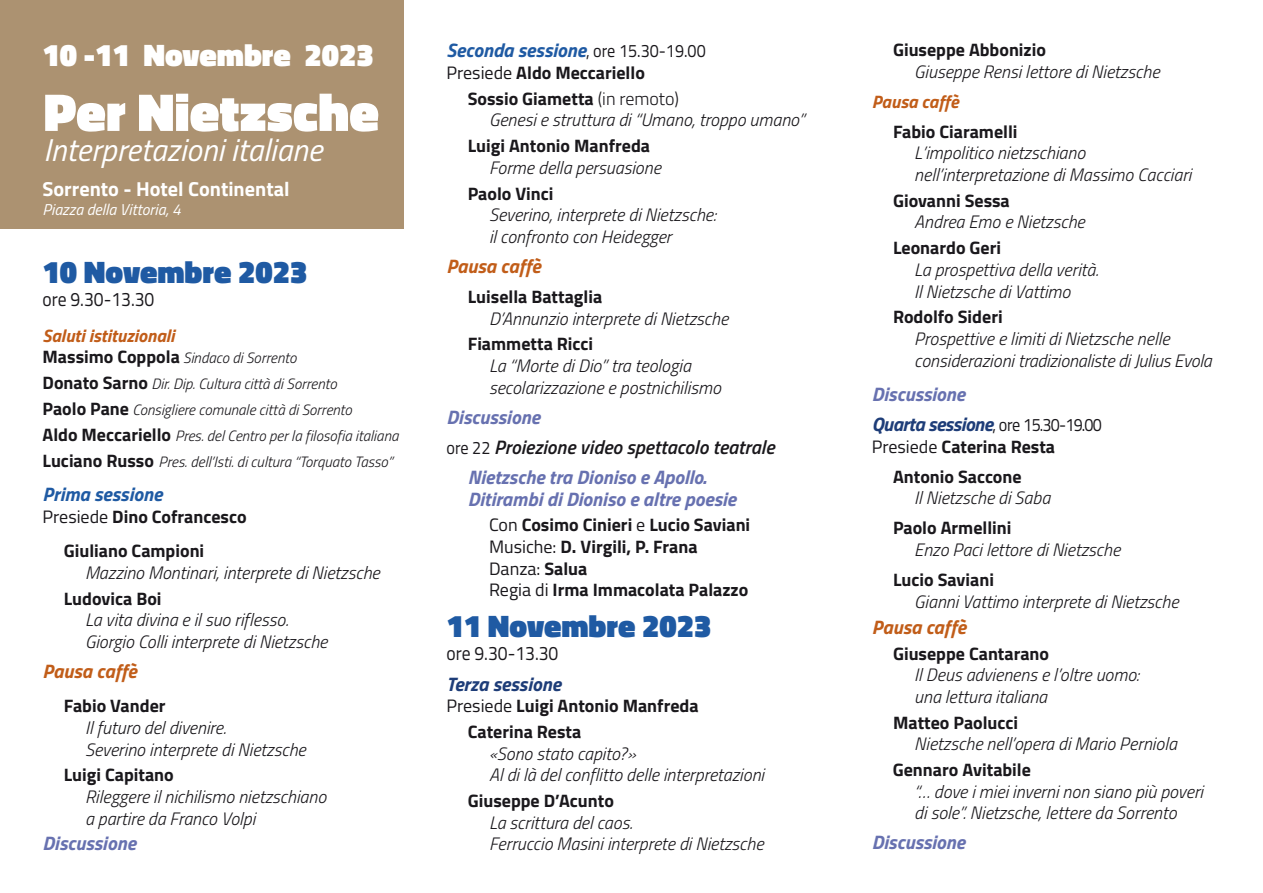
<style>
.page{position:relative;width:1263px;height:893px;background:#fff}
.page>*{position:absolute;margin:0;border:0;box-sizing:border-box;transform-origin:0 0}
.t1{font:900 54px "Titillium";color:#fff}
.t2{font:900 31.5px "Titillium";color:#1f5aa3}
.t3{font:italic 31.5px "Titillium";color:#fff}
.t4{font:900 31.5px "Titillium";color:#fff}
.t5{font:700 20.25px "Titillium";color:#fff}
.t6{font:italic 700 19.5px "Titillium";color:#6771b0}
.t7{font:italic 700 19.5px "Titillium";color:#1f5aa3}
.t8{font:italic 600 19.5px "Titillium";color:#1a181c}
.t9{font:italic 700 19.5px "Titillium";color:#c15d19}
.t10{font:19.5px "Titillium";color:#1a181c;scale:.9 1}
.t11{font:italic 700 19.5px "Titillium";color:#1e3d78}
.t12{font:italic 300 18px/21.6px "Titillium";color:#1a181c}
.t13{font:700 18px/21.6px "Titillium";color:#1a181c}
.t14{font:18px/21.6px "Titillium";letter-spacing:-.045em;color:#1a181c;scale:.9 1}
.t15{font:italic 700 18px "Titillium";color:#c15d19}
.t16{font:italic 15.75px "Titillium";color:#fff}
.t17{font:italic 300 15px/25.8px "Titillium";color:#1a181c}
.s1{font-weight:700;font-style:normal;font-size:18px}
.s2{font-weight:400}
.s3{font-weight:400;font-style:normal;font-size:18px;color:#1a181c}
.s4{font-weight:300}
.s5{font-weight:400;font-style:normal;font-size:18px}
.s6{font-weight:700;font-style:italic;font-size:19.5px;color:#1e3d78}
.s7{font-weight:700}
</style>
<div class="page">
<div style="left:0;top:0;width:404px;height:229px;background:#ac9271"></div>
<h2 class="t4" style="left:43px;top:32px;width:333px">10 -11 Novembre 2023</h2>
<h1 class="t1" style="left:44px;top:73px;width:337px">Per Nietzsche</h1>
<h2 class="t3" style="left:44px;top:127px;width:280px">Interpretazioni italiane</h2>
<p class="t5" style="left:43px;top:173px;width:248px">Sorrento - Hotel Continental</p>
<p class="t16" style="left:43px;top:198px;width:140px">Piazza della Vittoria, 4</p>
<h2 class="t2" style="left:43px;top:249px;width:267px">10 Novembre 2023</h2>
<p class="t10" style="left:43px;top:285px;width:126px">ore 9.30-13.30</p>
<p class="t15" style="left:43px;top:321px;width:134px">Saluti istituzionali</p>
<p class="t17" style="left:43px;top:345px;width:357px"><span class="s1">Massimo Coppola</span> Sindaco di Sorrento<br><span class="s1">Donato Sarno</span> Dir. Dip. Cultura città di Sorrento<br><span class="s1">Paolo Pane</span> Consigliere comunale città di Sorrento<br><span class="s1">Aldo Meccariello</span> Pres. del Centro per la filosofia italiana <span class="s1">Luciano Russo</span> Pres. dell’Isti. di cultura “Torquato Tasso”</p>
<p class="t7" style="left:43px;top:479px;width:121px">Prima sessione</p>
<p class="t13" style="left:64px;top:498px;width:184px;line-height:34.3px;text-indent:-21px"><span class="s2">Presiede</span> Dino Cofrancesco<br>Giuliano Campioni</p>
<p class="t12" style="left:85px;top:561px;width:296px">Mazzino Montinari, interprete di Nietzsche</p>
<p class="t13" style="left:64px;top:587px;width:99px">Ludovica Boi</p>
<p class="t12" style="left:85px;top:608px;width:244px">La vita divina e il suo riflesso.<br>Giorgio Colli interprete di Nietzsche</p>
<p class="t9" style="left:43px;top:656px;width:96px">Pausa caffè</p>
<p class="t13" style="left:64px;top:694px;width:103px">Fabio Vander</p>
<p class="t12" style="left:85px;top:716px;width:222px">Il futuro del divenire.<br>Severino interprete di Nietzsche</p>
<p class="t13" style="left:64px;top:763px;width:111px">Luigi Capitano</p>
<p class="t12" style="left:85px;top:785px;width:243px">Rileggere il nichilismo nietzschiano a partire da Franco Volpi</p>
<p class="t6" style="left:43px;top:828px;width:95px">Discussione</p>
<p class="t7" style="left:446px;top:35px;width:261px">Seconda sessione<span class="s3">, ore 15.30-19.00</span></p>
<p class="t13" style="left:468px;top:59px;width:213px;line-height:25.8px;text-indent:-21px"><span class="s2">Presiede</span> Aldo Meccariello<br>Sossio Giametta <span class="s4">(in remoto)</span></p>
<p class="t12" style="left:489px;top:108px;width:317px">Genesi e struttura di “Umano, troppo umano”</p>
<p class="t13" style="left:468px;top:134px;width:184px">Luigi Antonio Manfreda</p>
<p class="t12" style="left:489px;top:156px;width:173px">Forme della persuasione</p>
<p class="t13" style="left:468px;top:181px;width:87px">Paolo Vinci</p>
<p class="t12" style="left:489px;top:203px;width:229px">Severino, interprete di Nietzsche: il confronto con Heidegger</p>
<p class="t9" style="left:446px;top:251px;width:96px">Pausa caffè</p>
<p class="t13" style="left:468px;top:285px;width:136px">Luisella Battaglia</p>
<p class="t12" style="left:489px;top:307px;width:241px">D’Annunzio interprete di Nietzsche</p>
<p class="t13" style="left:468px;top:332px;width:127px">Fiammetta Ricci</p>
<p class="t12" style="left:489px;top:354px;width:233px">La “Morte di Dio” tra teologia secolarizzazione e postnichilismo</p>
<p class="t6" style="left:446px;top:402px;width:95px">Discussione</p>
<p class="t8" style="left:446px;top:432px;width:330px"><span class="s5">ore 22</span> Proiezione video spettacolo teatrale</p>
<p class="t6" style="left:468px;top:462px;width:240px">Nietzsche tra Dioniso e Apollo.</p>
<p class="t6" style="left:468px;top:483px;width:270px">Ditirambi di Dioniso e altre poesie</p>
<p class="t13" style="left:489px;top:513px;width:263px"><span class="s2">Con</span> Cosimo Cinieri <span class="s2">e</span> Lucio Saviani<br><span class="s2">Musiche:</span> D. Virgili, P. Frana<br><span class="s2">Danza:</span> Salua<br><span class="s2">Regia di</span> Irma Immacolata Palazzo</p>
<h2 class="t2" style="left:446px;top:603px;width:267px">11 Novembre 2023</h2>
<p class="t10" style="left:446px;top:639px;width:126px">ore 9.30-13.30</p>
<p class="t11" style="left:446px;top:668px;width:116px">Terza sessione</p>
<p class="t13" style="left:468px;top:692px;width:232px;line-height:25.8px;text-indent:-21px"><span class="s2">Presiede</span> Luigi Antonio Manfreda<br>Caterina Resta</p>
<p class="t12" style="left:489px;top:742px;width:277px">«Sono stato capito?»<br>Al di là del conflitto delle interpretazioni</p>
<p class="t13" style="left:468px;top:789px;width:148px">Giuseppe D’Acunto</p>
<p class="t12" style="left:489px;top:811px;width:276px">La scrittura del caos.<br>Ferruccio Masini interprete di Nietzsche</p>
<p class="t13" style="left:893px;top:38px;width:154px">Giuseppe Abbonizio</p>
<p class="t12" style="left:914px;top:60px;width:247px">Giuseppe Rensi lettore di Nietzsche</p>
<p class="t15" style="left:872px;top:87px;width:88px">Pausa caffè</p>
<p class="t13" style="left:893px;top:120px;width:126px">Fabio Ciaramelli</p>
<p class="t12" style="left:914px;top:141px;width:279px">L’impolitico nietzschiano nell’interpretazione di Massimo Cacciari</p>
<p class="t13" style="left:893px;top:189px;width:118px">Giovanni Sessa</p>
<p class="t12" style="left:914px;top:210px;width:172px">Andrea Emo e Nietzsche</p>
<p class="t13" style="left:893px;top:236px;width:110px">Leonardo Geri</p>
<p class="t12" style="left:914px;top:258px;width:186px">La prospettiva della verità.<br>Il Nietzsche di Vattimo</p>
<p class="t13" style="left:893px;top:305px;width:111px">Rodolfo Sideri</p>
<p class="t12" style="left:914px;top:327px;width:299px">Prospettive e limiti di Nietzsche nelle considerazioni tradizionaliste di Julius Evola</p>
<p class="t6" style="left:872px;top:379px;width:95px">Discussione</p>
<p class="t14" style="left:872px;top:413px;width:257px"><span class="s6">Quarta sessione</span>, ore 15.30-19.00<br>Presiede <span class="s7">Caterina Resta</span></p>
<p class="t13" style="left:893px;top:465px;width:130px">Antonio Saccone</p>
<p class="t12" style="left:914px;top:486px;width:137px">Il Nietzsche di Saba</p>
<p class="t13" style="left:893px;top:516px;width:120px">Paolo Armellini</p>
<p class="t12" style="left:914px;top:538px;width:208px">Enzo Paci lettore di Nietzsche</p>
<p class="t13" style="left:893px;top:568px;width:102px">Lucio Saviani</p>
<p class="t12" style="left:914px;top:590px;width:266px">Gianni Vattimo interprete di Nietzsche</p>
<p class="t9" style="left:872px;top:612px;width:96px">Pausa caffè</p>
<p class="t13" style="left:893px;top:641px;width:158px">Giuseppe Cantarano</p>
<p class="t12" style="left:914px;top:663px;width:227px">Il Deus advienens e l’oltre uomo: una lettura italiana</p>
<p class="t13" style="left:893px;top:710px;width:127px">Matteo Paolucci</p>
<p class="t12" style="left:914px;top:732px;width:264px">Nietzsche nell’opera di Mario Perniola</p>
<p class="t13" style="left:893px;top:758px;width:140px">Gennaro Avitabile</p>
<p class="t12" style="left:914px;top:780px;width:290px">“… dove i miei inverni non siano più poveri di sole”. Nietzsche, lettere da Sorrento</p>
<p class="t6" style="left:872px;top:827px;width:95px">Discussione</p>
</div>
